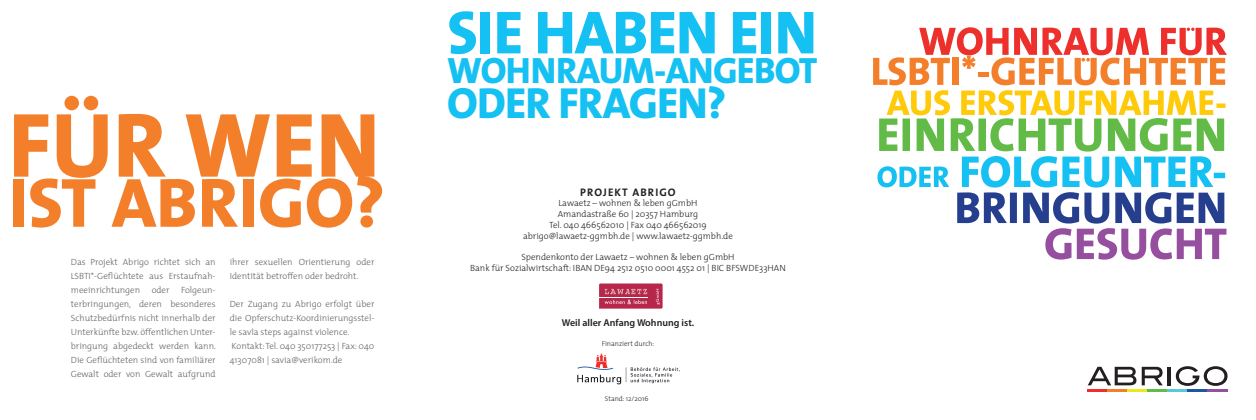
<style>
.page{position:relative;width:1256px;height:420px;background:#fff}
.page>*{position:absolute;margin:0;border:0;box-sizing:border-box;transform-origin:0 0}
.t1{font:800 92.1px "T Mix";color:#f47f2b}
.t2{font:800 70.2px "T Mix";color:#f47f2b}
.t3{font:800 61.3px "T Mix";letter-spacing:-.02em;color:#15c0f2}
.t4{font:800 43.8px "T Mix";letter-spacing:-.02em;color:#15c0f2}
.t5{font:800 36.8px "T Mix";letter-spacing:-.02em;color:#15c0f2}
.t6{font:700 11px "T Mix";letter-spacing:.1em;color:#231f20}
.t7{font:600 10px "Myriad Pro";color:#231f20}
.t8{font:300 9px/14px "T Mix";color:#636366;text-align:justify}
.t9{font:300 9px/10.8px "T Mix";color:#231f20;text-align:center}
.t10{font:300 7px "T Mix";color:#231f20}
</style>
<div class="page">
<svg style="left:873px;top:27px;width:354px;height:232px"></svg>
<svg style="left:1088px;top:366px;width:48px;height:19px"></svg>
<svg style="left:1142px;top:366px;width:21px;height:19px"></svg>
<hr style="left:1167px;top:366px;width:3px;height:19px;background:#231f20">
<svg style="left:1176px;top:366px;width:51px;height:19px"></svg>
<hr style="left:1087px;top:389px;width:20px;height:2px;background:#ee2d2d">
<hr style="left:1107px;top:389px;width:20px;height:2px;background:#f47f2a">
<hr style="left:1127px;top:389px;width:20px;height:2px;background:#ece820">
<hr style="left:1147px;top:389px;width:20px;height:2px;background:#62bb46">
<hr style="left:1167px;top:389px;width:20px;height:2px;background:#5cc8d7">
<hr style="left:1187px;top:389px;width:20px;height:2px;background:#1e56a6">
<hr style="left:1207px;top:389px;width:20px;height:2px;background:#964e9f">
<img style="left:577px;top:353px;width:103px;height:32px">
<svg style="left:599px;top:283px;width:63px;height:25px;background:#bd3d5c"></svg>
<hr style="left:599px;top:297px;width:48px;height:1px;background:#fff">
<h1 class="t1" style="left:9px;top:68px;width:373px">FÜR WEN</h1>
<h2 class="t2" style="left:9px;top:144px;width:378px">IST ABRIGO?</h2>
<p class="t8" style="left:71px;top:255px;width:146px">Das Projekt Abrigo richtet sich an LSBTI*-Geflüchtete aus Erstaufnah&shy;meeinrichtungen</p>
<p class="t8" style="left:71px;top:283px;width:147px;text-indent:110px">Folgeun&shy;terbringungen, deren besonderes Schutzbedürfnis nicht innerhalb der Unterkünfte bzw. öffentlichen Unter&shy;bringung abgedeckt werden kann.<br>Die Geflüchteten sind von familiärer Gewalt oder von Gewalt aufgrund</p>
<p class="t8" style="left:152px;top:283px;width:19px">oder</p>
<p class="t8" style="left:230px;top:255px;width:146px">ihrer sexuellen Orientierung oder<br>Identität betroffen oder bedroht.</p>
<p class="t8" style="left:230px;top:297px;width:146px;text-align:left">Der Zugang zu Abrigo erfolgt über die Opferschutz-Koordinierungsstel&shy;le savîa steps against violence.<br>Kontakt: Tel. 040 350177253 | Fax: 040<br>41307081 | savia@verikom.de</p>
<h3 class="t3" style="left:447px;top:-19px;width:371px">SIE HABEN EIN</h3>
<h3 class="t5" style="left:447px;top:40px;width:372px">WOHNRAUM-ANGEBOT</h3>
<h3 class="t4" style="left:447px;top:67px;width:280px">ODER FRAGEN?</h3>
<p class="t6" style="left:580px;top:183px;width:97px">PROJEKT ABRIGO</p>
<p class="t9" style="left:523px;top:197px;width:211px">Lawaetz – wohnen &amp; leben gGmbH<br>Amandastraße 60 | 20357 Hamburg<br>Tel. 040 466562010 | Fax 040 466562019 abrigo@lawaetz-ggmbh.de | www.lawaetz-ggmbh.de</p>
<p class="t9" style="left:470px;top:251px;width:317px">Spendenkonto der Lawaetz – wohnen &amp; leben gGmbH<br>Bank für Sozialwirtschaft: IBAN DE94 2512 0510 0001 4552 01 | BIC BFSWDE33HAN</p>
<p class="t7" style="left:562px;top:316px;width:134px">Weil aller Anfang Wohnung ist.</p>
<p class="t10" style="left:602px;top:337px;width:54px">Finanziert durch:</p>
<p class="t10" style="left:605px;top:392px;width:45px">Stand: 12/2016</p>
</div>
